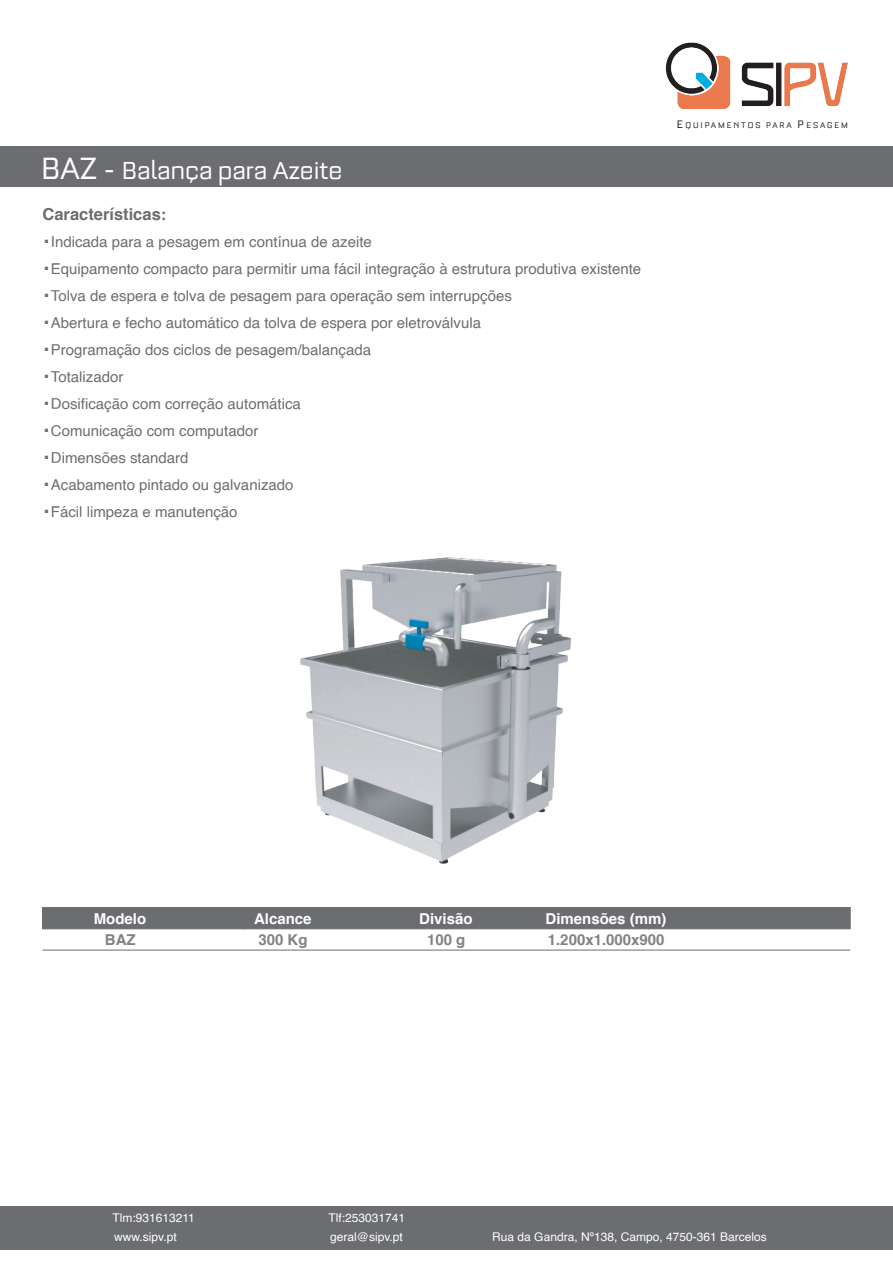
<style>
.page{position:relative;width:893px;height:1263px;background:#fff}
.page>*{position:absolute;margin:0;border:0;box-sizing:border-box;transform-origin:0 0}
.t1{font:30px "UVF Bourgeois Med";color:#fff}
.t2{font:700 16.5px "Helvetica";color:#6c6d70}
.t3{font:15px/27px "Helvetica";color:#6c6d70}
.t4{font:700 15px "Helvetica";color:#fff}
.t5{font:700 15px "Helvetica";color:#808285}
.t6{font:12px "Helvetica";color:#fff}
.t7{font:10.05px "UVF Bourgeois Med";letter-spacing:.19em;color:#231f20}
.s1{font-size:37.5px}
.s2{font-size:13.2px}
</style>
<div class="page">
<img style="left:665px;top:42px;width:183px;height:67px">
<div style="left:1px;top:147px;width:892px;height:40px;background:#6c6d70"></div>
<div style="left:0;top:1206px;width:893px;height:44px;background:#6c6d70"></div>
<img style="left:300px;top:557px;width:271px;height:307px">
<div style="left:42px;top:907px;width:203px;height:22px;background:#6c6d70"></div>
<div style="left:244px;top:907px;width:202px;height:22px;background:#6c6d70"></div>
<div style="left:446px;top:907px;width:203px;height:22px;background:#6c6d70"></div>
<div style="left:648px;top:907px;width:202px;height:22px;background:#6c6d70"></div>
<hr style="left:43px;top:950px;width:807px;height:1px;background:#6c6d70">
<h1 class="t1" style="left:41px;top:152px;width:303px"><span class="s1">BAZ -</span> Balança para Azeite</h1>
<p class="t2" style="left:43px;top:201px;width:125px">Características:</p>
<p class="t3" style="left:43px;top:229px;width:600px"><sup>.</sup>Indicada para a pesagem em contínua de azeite<br><sup>.</sup>Equipamento compacto para permitir uma fácil integração à estrutura produtiva existente <sup>.</sup>Tolva de espera e tolva de pesagem para operação sem interrupções<br><sup>.</sup>Abertura e fecho automático da tolva de espera por eletroválvula<br><sup>.</sup>Programação dos ciclos de pesagem/balançada<br><sup>.</sup>Totalizador<br><sup>.</sup>Dosificação com correção automática<br><sup>.</sup>Comunicação com computador<br><sup>.</sup>Dimensões standard<br><sup>.</sup>Acabamento pintado ou galvanizado<br><sup>.</sup>Fácil limpeza e manutenção</p>
<p class="t7" style="left:677px;top:119px;width:173px"><span class="s2">E</span>QUIPAMENTOS PARA <span class="s2">P</span>ESAGEM</p>
<p class="t4" style="left:94px;top:906px;width:54px">Modelo</p>
<p class="t4" style="left:254px;top:907px;width:59px">Alcance</p>
<p class="t4" style="left:419px;top:906px;width:55px">Divisão</p>
<p class="t5" style="left:105px;top:928px;width:32px">BAZ</p>
<p class="t5" style="left:258px;top:928px;width:51px">300 Kg</p>
<p class="t5" style="left:427px;top:928px;width:40px">100 g</p>
<p class="t4" style="left:545px;top:907px;width:122px">Dimensões (mm)</p>
<p class="t5" style="left:548px;top:928px;width:118px">1.200x1.000x900</p>
<p class="t6" style="left:112px;top:1208px;width:84px">Tlm:931613211</p>
<p class="t6" style="left:328px;top:1208px;width:78px">Tlf:253031741</p>
<p class="t6" style="left:114px;top:1227px;width:64px">www.sipv.pt</p>
<p class="t6" style="left:330px;top:1227px;width:74px">geral@sipv.pt</p>
<p class="t6" style="left:492px;top:1227px;width:276px">Rua da Gandra, Nº138, Campo, 4750-361 Barcelos</p>
</div>
